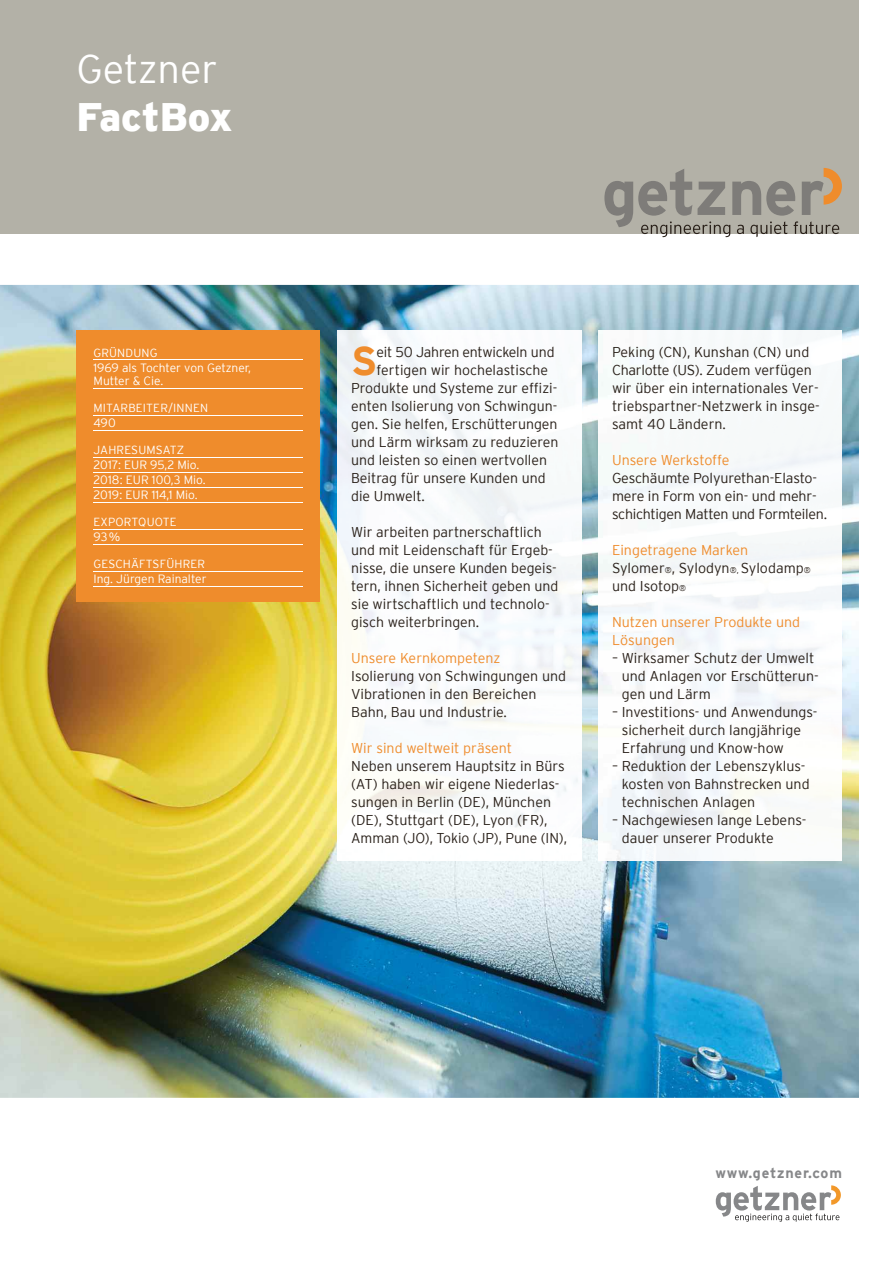
<style>
.page{position:relative;width:893px;height:1263px;background:#fff}
.page>*{position:absolute;margin:0;border:0;box-sizing:border-box;transform-origin:0 0}
.t1{font:700 39.9px "Interstate";color:#ef8c2c}
.t2{font:300 39.75px "Interstate";color:#fff}
.t3{font:900 39.75px "Interstate";letter-spacing:-.005em;color:#fff}
.t4{font:300 14.25px/18px "Interstate";color:#292019}
.t5{font:300 14.25px/18px "Interstate";letter-spacing:-.02em;color:#292019}
.t6{font:300 14.25px/18px "Interstate";color:#ef8c2c}
.t7{font:700 14.25px "Interstate";letter-spacing:.055em;color:#868789}
.t8{font:300 12px/15px "Interstate";color:#fff}
.t9{font:300 11.7px "Interstate";letter-spacing:.015em;color:#fff}
.s1{color:#ef8c2c}
.s2{font-size:8.25px}
</style>
<div class="page">
<img style="left:0;top:285px;width:859px;height:813px">
<div style="left:77px;top:331px;width:243px;height:271px;background:#ef8c2c"></div>
<hr style="left:94px;top:359px;width:209px;height:1px;background:#fff">
<hr style="left:94px;top:388px;width:209px;height:1px;background:#fff">
<hr style="left:94px;top:415px;width:209px;height:1px;background:#fff">
<hr style="left:94px;top:430px;width:209px;height:1px;background:#fff">
<hr style="left:94px;top:457px;width:209px;height:1px;background:#fff">
<hr style="left:94px;top:472px;width:209px;height:1px;background:#fff">
<hr style="left:94px;top:487px;width:209px;height:1px;background:#fff">
<hr style="left:94px;top:502px;width:209px;height:1px;background:#fff">
<hr style="left:94px;top:529px;width:209px;height:1px;background:#fff">
<hr style="left:94px;top:544px;width:209px;height:1px;background:#fff">
<hr style="left:94px;top:571px;width:209px;height:1px;background:#fff">
<hr style="left:94px;top:586px;width:209px;height:1px;background:#fff">
<div style="left:0;top:0;width:859px;height:234px;background:#b3b1a7"></div>
<img style="left:337px;top:331px;width:244px;height:530px">
<svg style="left:716px;top:1185px;width:125px;height:37px"></svg>
<svg style="left:604px;top:168px;width:238px;height:69px"></svg>
<img style="left:598px;top:331px;width:244px;height:530px">
<h2 class="t2" style="left:77px;top:48px;width:143px">Getzner</h2>
<h2 class="t3" style="left:77px;top:94px;width:157px">FactBox</h2>
<p class="t9" style="left:94px;top:347px;width:65px">GRÜNDUNG</p>
<p class="t8" style="left:94px;top:361px;width:159px;line-height:13.5px">1969 als Tochter von Getzner,<br>Mutter &amp; Cie.</p>
<p class="t9" style="left:94px;top:402px;width:116px">MITARBEITER/INNEN</p>
<p class="t8" style="left:94px;top:416px;width:24px">490</p>
<p class="t9" style="left:94px;top:444px;width:92px">JAHRESUMSATZ</p>
<p class="t8" style="left:94px;top:458px;width:113px">2017: EUR 95,2 Mio.<br>2018: EUR 100,3 Mio.<br>2019: EUR 114,1 Mio.</p>
<p class="t9" style="left:94px;top:516px;width:85px">EXPORTQUOTE</p>
<p class="t8" style="left:94px;top:530px;width:28px">93 %</p>
<p class="t9" style="left:94px;top:558px;width:113px">GESCHÄFTSFÜHRER</p>
<p class="t8" style="left:94px;top:572px;width:115px">Ing. Jürgen Rainalter</p>
<h1 class="t1" style="left:351px;top:346px;width:28px">S</h1>
<p class="t5" style="left:377px;top:343px;width:180px">eit 50 Jahren ent wickeln und</p>
<p class="t4" style="left:377px;top:361px;width:173px">fertigen wir hochelastische</p>
<p class="t4" style="left:351px;top:379px;width:208px">Produkte und Systeme zur effizi-</p>
<p class="t4" style="left:351px;top:397px;width:208px">enten Isolierung von Schwingun-</p>
<p class="t4" style="left:351px;top:415px;width:208px">gen. Sie helfen, Erschütterungen</p>
<p class="t4" style="left:351px;top:433px;width:209px">und Lärm wirksam zu reduzieren</p>
<p class="t4" style="left:351px;top:451px;width:197px">und leisten so einen wertvollen</p>
<p class="t4" style="left:351px;top:469px;width:196px">Beitrag für unsere Kunden und</p>
<p class="t4" style="left:351px;top:487px;width:75px">die Umwelt.</p>
<p class="t4" style="left:351px;top:523px;width:209px">Wir arbeiten partnerschaftlich und mit Leidenschaft für Ergeb&shy;nisse, die unsere Kunden begeis&shy;tern, ihnen Sicherheit geben und sie wirtschaftlich und technolo&shy;gisch weiterbringen.</p>
<p class="t6" style="left:351px;top:649px;width:151px">Unsere Kernkompetenz</p>
<p class="t4" style="left:351px;top:667px;width:216px">Isolierung von Schwingungen und<br>Vibrationen in den Bereichen<br>Bahn, Bau und Industrie.</p>
<p class="t6" style="left:351px;top:739px;width:163px">Wir sind weltweit präsent</p>
<p class="t4" style="left:351px;top:757px;width:217px">Neben unserem Hauptsitz in Bürs (AT) haben wir eigene Niederlas&shy;sungen in Berlin (DE), München (DE), Stuttgart (DE), Lyon (FR),<br>Amman (JO), Tokio (JP), Pune (IN),</p>
<p class="t4" style="left:612px;top:343px;width:209px">Peking (CN), Kunshan (CN) und<br>Charlotte (US). Zudem verfügen wir über ein internationales Ver&shy;triebspartner-Netzwerk in insge&shy;samt 40 Ländern.</p>
<p class="t6" style="left:612px;top:451px;width:119px">Unsere Werkstoffe</p>
<p class="t5" style="left:612px;top:469px;width:217px">Geschäumte Polyurethan-Elasto&shy;mere in Form von ein- und mehr&shy;schichtigen Matten und Form teilen.</p>
<p class="t4" style="left:612px;top:541px;width:200px"><span class="s1">Eingetragene Marken<br></span>Sylomer<span class="s2">®</span>, Sylodyn<span class="s2">®,</span> Sylodamp<span class="s2">® </span>und Isotop<span class="s2">®</span></p>
<p class="t6" style="left:612px;top:613px;width:190px">Nutzen unserer Produkte und<br>Lösungen</p>
<p class="t4" style="left:622px;top:649px;width:198px;text-indent:-10px">– Wirksamer Schutz der Umwelt und Anlagen vor Erschütterun&shy;gen und Lärm</p>
<p class="t4" style="left:622px;top:703px;width:197px;text-indent:-10px">– Investitions- und Anwendungs&shy;sicherheit durch langjährige<br>Erfahrung und Know-how</p>
<p class="t4" style="left:622px;top:757px;width:189px;text-indent:-10px">– Reduktion der Lebenszyklus&shy;kosten von Bahnstrecken und technischen Anlagen</p>
<p class="t4" style="left:622px;top:811px;width:186px;text-indent:-10px">– Nachgewiesen lange Lebens&shy;dauer unserer Produkte</p>
<p class="t7" style="left:715px;top:1168px;width:128px">www.getzner.com</p>
</div>
